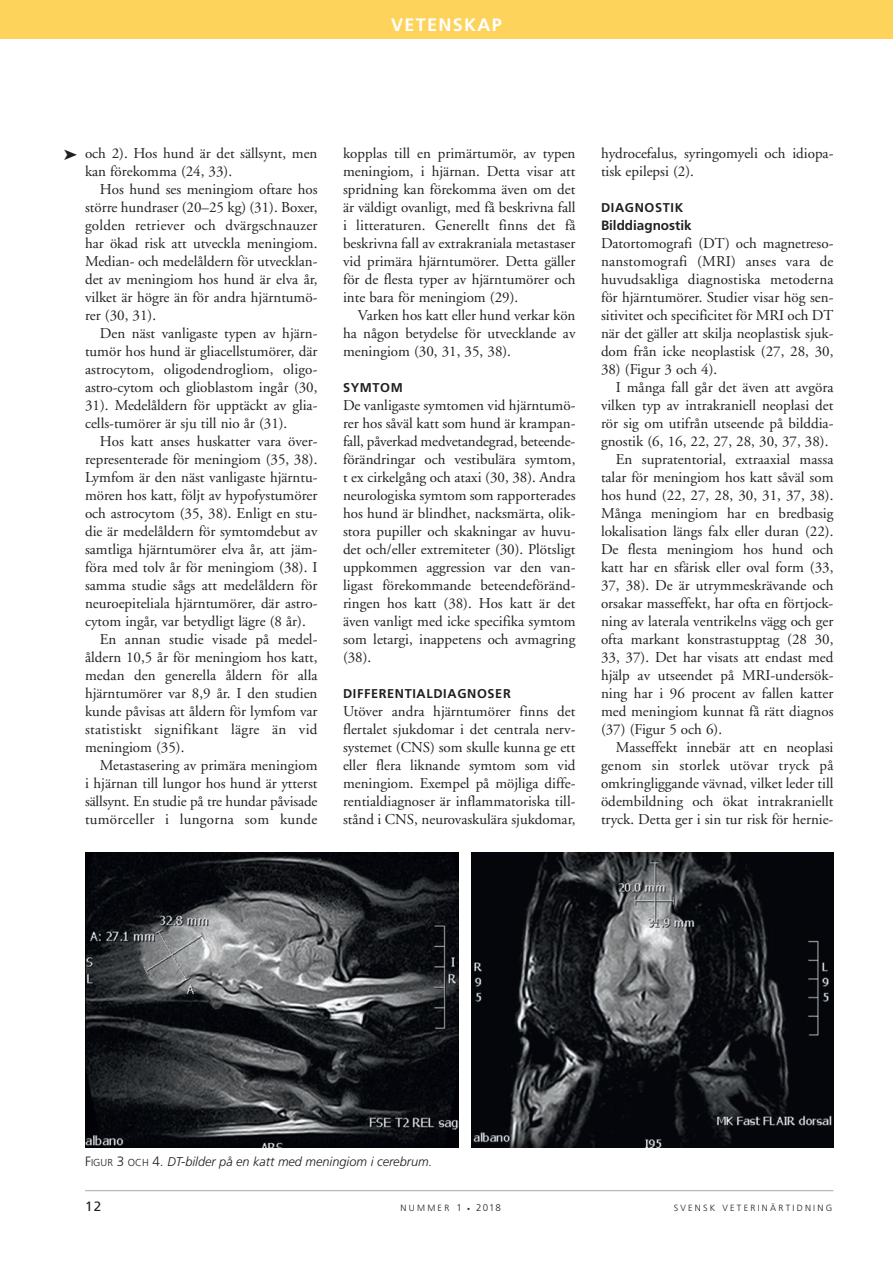
<style>
.page{position:relative;width:893px;height:1263px;background:#fff}
.page>*{position:absolute;margin:0;border:0;box-sizing:border-box;transform-origin:0 0}
.t1{font:700 18px "Frutiger";letter-spacing:.075em;color:#fff}
.t2{font:15px/18px "Adobe Garamond";color:#231f20;text-align:justify}
.t3{font:15px "Adobe Garamond";letter-spacing:.02em;color:#231f20}
.t4{font:700 13.5px "Frutiger";color:#231f20}
.t5{font:13.5px "Frutiger";color:#231f20}
.t6{font:italic 300 12.75px "Frutiger";color:#231f20}
.t7{font:700 12.75px "Frutiger";letter-spacing:.05em;color:#231f20}
.t8{font:300 9px "Frutiger";letter-spacing:.25em;color:#231f20}
.s1{font-style:normal;font-size:13.5px}
.s2{font-style:normal;font-size:10.2px}
.s3{font-size:9.75px}
.s4{font-size:6px}
</style>
<div class="page">
<hr style="left:85px;top:1190px;width:748px;height:1px;background:#a8a9ad">
<div style="left:0;top:0;width:893px;height:38px;background:#fed35c"></div>
<img style="left:85px;top:852px;width:373px;height:296px">
<img style="left:472px;top:852px;width:361px;height:296px">
<p class="t1" style="left:391px;top:17px;width:112px">VETENSKAP</p>
<p class="t2" style="left:85px;top:146px;width:234px">och 2). Hos hund är det sällsynt, men kan förekomma (24, 33).</p>
<p class="t2" style="left:85px;top:182px;width:234px;text-indent:15px">Hos hund ses meningiom oftare hos större hundraser (20–25 kg) (31). Boxer, golden retriever och dvärgschnauzer har ökad risk att utveckla meningiom.<br>Median- och medelåldern för utvecklan&shy;det av meningiom hos hund är elva år, vilket är högre än för andra hjärntumö&shy;rer (30, 31).</p>
<p class="t2" style="left:85px;top:326px;width:234px;text-indent:15px">Den näst vanligaste typen av hjärn - tumör hos hund är gliacellstumörer, där astrocytom, oligodendrogliom, oligo&shy;astro-cytom och glioblastom ingår (30, 31). Medelåldern för upptäckt av glia&shy;cells-tumörer är sju till nio år (31).</p>
<p class="t2" style="left:100px;top:434px;width:219px">Hos katt anses huskatter vara över -</p>
<p class="t2" style="left:85px;top:452px;width:234px">representerade för meningiom (35, 38).</p>
<p class="t2" style="left:85px;top:470px;width:234px">Lymfom är den näst vanligaste hjärntu-</p>
<p class="t2" style="left:85px;top:488px;width:234px">mören hos katt, följt av hypofystumörer</p>
<p class="t2" style="left:85px;top:506px;width:234px">och astrocytom (35, 38). Enligt en stu-</p>
<p class="t2" style="left:85px;top:524px;width:234px">die är medelåldern för symtomdebut av</p>
<p class="t2" style="left:85px;top:542px;width:234px">samtliga hjärntumörer elva år, att jäm -</p>
<p class="t2" style="left:85px;top:560px;width:234px">föra med tolv år för meningiom (38). I</p>
<p class="t2" style="left:85px;top:578px;width:234px">samma studie sågs att medelåldern för</p>
<p class="t2" style="left:85px;top:596px;width:234px">neuroepiteliala hjärntumörer, där astro-</p>
<p class="t2" style="left:85px;top:614px;width:222px">cytom ingår, var betydligt lägre (8 år).</p>
<p class="t2" style="left:100px;top:632px;width:219px">En annan studie visade på medel -</p>
<p class="t2" style="left:85px;top:650px;width:234px">åldern 10,5 år för meningiom hos katt,</p>
<p class="t2" style="left:85px;top:668px;width:234px">medan den generella åldern för alla</p>
<p class="t2" style="left:85px;top:686px;width:234px">hjärntumörer var 8,9 år. I den studien</p>
<p class="t2" style="left:85px;top:704px;width:234px">kunde påvisas att åldern för lymfom var</p>
<p class="t3" style="left:85px;top:723px;width:234px">statistiskt signifikant lägre än vid</p>
<p class="t2" style="left:85px;top:740px;width:101px">meningiom (35).</p>
<p class="t2" style="left:100px;top:758px;width:219px">Metastasering av primära meningiom</p>
<p class="t2" style="left:85px;top:776px;width:234px">i hjärnan till lungor hos hund är ytterst</p>
<p class="t2" style="left:85px;top:794px;width:234px">sällsynt. En studie på tre hundar påvisade</p>
<p class="t3" style="left:85px;top:813px;width:234px">tumörceller i lungorna som kunde</p>
<p class="t2" style="left:343px;top:146px;width:234px">kopplas till en primärtumör, av typen meningiom, i hjärnan. Detta visar att spridning kan förekomma även om det är väldigt ovanligt, med få beskrivna fall i litteraturen. Generellt finns det få beskrivna fall av extrakraniala metastaser vid primära hjärntumörer. Detta gäller för de flesta typer av hjärntumörer och inte bara för meningiom (29).</p>
<p class="t2" style="left:343px;top:308px;width:234px;text-indent:15px">Varken hos katt eller hund verkar kön ha någon betydelse för utvecklande av meningiom (30, 31, 35, 38).</p>
<p class="t7" style="left:343px;top:382px;width:61px">SYMTOM</p>
<p class="t2" style="left:343px;top:398px;width:234px">De vanligaste symtomen vid hjärntumö&shy;rer hos såväl katt som hund är krampan&shy;fall, påverkad medvetandegrad, beteende - förändringar och vestibulära symtom, t ex cirkelgång och ataxi (30, 38). Andra neurologiska symtom som rapporterades hos hund är blindhet, nacksmärta, olik - stora pupiller och skakningar av huvu&shy;det och/eller extremiteter (30). Plötsligt uppkommen aggression var den van - ligast förekommande beteendeföränd&shy;ringen hos katt (38). Hos katt är det även vanligt med icke specifika symtom som letargi, inappetens och avmagring (38).</p>
<p class="t7" style="left:343px;top:688px;width:169px">DIFFERENTIALDIAGNOSER</p>
<p class="t2" style="left:343px;top:704px;width:234px">Utöver andra hjärntumörer finns det flertalet sjukdomar i det centrala nerv&shy;systemet (CNS) som skulle kunna ge ett eller flera liknande symtom som vid meningiom. Exempel på möjliga diffe&shy;rentialdiagnoser är inflammatoriska till&shy;stånd i CNS, neurovaskulära sjukdomar,</p>
<p class="t2" style="left:601px;top:146px;width:234px">hydrocefalus, syringomyeli och idiopa&shy;tisk epilepsi (2).</p>
<p class="t7" style="left:601px;top:202px;width:84px">DIAGNOSTIK</p>
<p class="t4" style="left:601px;top:220px;width:92px">Bilddiagnostik</p>
<p class="t2" style="left:601px;top:236px;width:234px">Datortomografi (DT) och magnetreso&shy;nanstomografi (MRI) anses vara de huvudsakliga diagnostiska metoderna för hjärntumörer. Studier visar hög sen&shy;sitivitet och specificitet för MRI och DT när det gäller att skilja neoplastisk sjuk&shy;dom från icke neoplastisk (27, 28, 30,</p>
<p class="t2" style="left:601px;top:362px;width:118px">38) (Figur 3 och 4).</p>
<p class="t2" style="left:616px;top:380px;width:219px">I många fall går det även att avgöra</p>
<p class="t2" style="left:601px;top:398px;width:234px">vilken typ av intrakraniell neoplasi det</p>
<p class="t2" style="left:601px;top:416px;width:234px">rör sig om utifrån utseende på bilddia-</p>
<p class="t2" style="left:601px;top:434px;width:229px">gnostik (6, 16, 22, 27, 28, 30, 37, 38).</p>
<p class="t2" style="left:616px;top:452px;width:219px">En supratentorial, extraaxial massa</p>
<p class="t2" style="left:601px;top:470px;width:234px">talar för meningiom hos katt såväl som</p>
<p class="t2" style="left:601px;top:488px;width:234px">hos hund (22, 27, 28, 30, 31, 37, 38).</p>
<p class="t2" style="left:601px;top:506px;width:234px">Många meningiom har en bredbasig</p>
<p class="t2" style="left:601px;top:524px;width:234px">lokalisation längs falx eller duran (22).</p>
<p class="t2" style="left:601px;top:542px;width:234px">De flesta meningiom hos hund och</p>
<p class="t2" style="left:601px;top:560px;width:234px">katt har en sfärisk eller oval form (33,</p>
<p class="t2" style="left:601px;top:578px;width:234px">37, 38). De är utrymmeskrävande och</p>
<p class="t2" style="left:601px;top:596px;width:234px">orsakar masseffekt, har ofta en förtjock-</p>
<p class="t2" style="left:601px;top:614px;width:234px">ning av laterala ventrikelns vägg och ger</p>
<p class="t2" style="left:601px;top:632px;width:234px">ofta markant konstrastupptag (28 30,</p>
<p class="t2" style="left:601px;top:650px;width:234px">33, 37). Det har visats att endast med</p>
<p class="t2" style="left:601px;top:668px;width:234px">hjälp av utseendet på MRI-undersök-</p>
<p class="t2" style="left:601px;top:686px;width:234px">ning har i 96 procent av fallen katter</p>
<p class="t2" style="left:601px;top:704px;width:234px">med meningiom kunnat få rätt diagnos</p>
<p class="t2" style="left:601px;top:722px;width:123px">(37) (Figur 5 och 6).</p>
<p class="t2" style="left:616px;top:740px;width:219px">Masseffekt innebär att en neoplasi</p>
<p class="t3" style="left:601px;top:759px;width:234px">genom sin storlek utövar tryck på</p>
<p class="t2" style="left:601px;top:776px;width:234px">omkringliggande vävnad, vilket leder till</p>
<p class="t2" style="left:601px;top:794px;width:234px">ödembildning och ökat intrakraniellt</p>
<p class="t2" style="left:601px;top:812px;width:234px">tryck. Detta ger i sin tur risk för hernie-</p>
<p class="t6" style="left:85px;top:1156px;width:349px"><span class="s1">F</span><span class="s2">IGUR</span> <span class="s1">3</span> <span class="s2">OCH</span> <span class="s1">4.</span> DT-bilder på en katt med meningiom i cerebrum.</p>
<p class="t5" style="left:85px;top:1200px;width:18px">12</p>
<p class="t8" style="left:401px;top:1204px;width:102px">NUMMER <span class="s3">1</span> <span class="s4">•</span> <span class="s3">2018</span></p>
<p class="t8" style="left:674px;top:1204px;width:160px">SVENSK VETERINÄRTIDNING</p>
</div>
